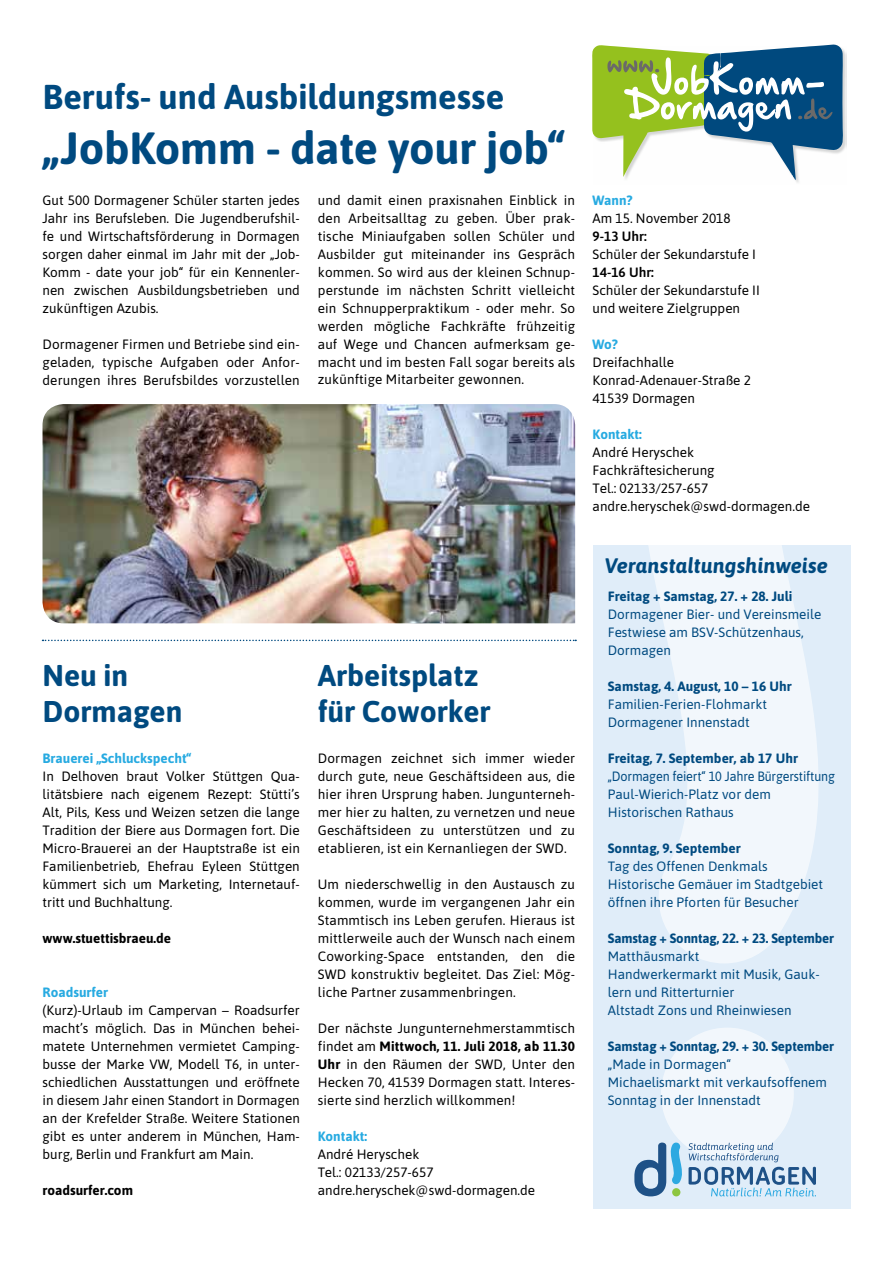
<style>
.page{position:relative;width:893px;height:1263px;background:#fff}
.page>*{position:absolute;margin:0;border:0;box-sizing:border-box;transform-origin:0 0}
.t1{font:700 45px "Asap";letter-spacing:-.005em;color:#004a80}
.t2{font:700 34.5px "Asap";color:#004a80}
.t3{font:700 30px/36px "Asap";color:#004a80}
.t4{font:italic 700 21px "Asap";letter-spacing:.005em;color:#004a80}
.t5{font:13.5px/18px "Asap";color:#000;text-align:justify}
.t6{font:13.5px/18px "Asap";color:#004a80}
.t7{font:700 13.5px "Asap";color:#004a80}
.t8{font:13.5px/18px "Asap";color:#004a80;scale:.93 1}
.t9{font:700 13.5px "Asap";color:#27aae1}
.t10{font:700 13.5px "Asap";color:#000}
.t11{font:600 13.5px "Asap";color:#000}
.s1{font-weight:700}
</style>
<div class="page">
<div style="left:593px;top:545px;width:257px;height:664px;background:#e0edf9"></div>
<svg style="left:637px;top:545px;width:183px;height:418px;fill:#f2f7fc"></svg>
<div style="left:661px;top:1027px;width:133px;height:133px;background:#f2f7fc;border-radius:50%"></div>
<svg style="left:634px;top:1142px;width:49px;height:54px;background:#87afcf"></svg>
<div style="left:672px;top:1188px;width:8px;height:8px;background:#8dc641;border-radius:50%"></div>
<svg style="left:689px;top:1143px;width:127px;height:53px;background:#b2cae0"></svg>
<img style="left:795px;top:51px;width:51px;height:132px">
<svg style="left:592px;top:44px;width:252px;height:136px"></svg>
<svg style="left:43px;top:640px;width:533px;height:1px"></svg>
<img style="left:43px;top:404px;width:532px;height:219px">
<h2 class="t2" style="left:43px;top:73px;width:463px">Berufs- und Ausbildungsmesse</h2>
<h1 class="t1" style="left:43px;top:116px;width:523px">„JobKomm - date your job“</h1>
<p class="t5" style="left:43px;top:190px;width:259px">Gut 500 Dormagener Schüler starten jedes Jahr ins Berufsleben. Die Jugendberufshil&shy;fe und Wirtschaftsförderung in Dormagen sorgen daher einmal im Jahr mit der „Job-Komm - date your job“ für ein Kennenler&shy;nen zwischen Ausbildungsbetrieben und zukünftigen Azubis.</p>
<p class="t5" style="left:43px;top:334px;width:259px">Dormagener Firmen und Betriebe sind ein&shy;geladen, typische Aufgaben oder Anfor&shy;derungen ihres Berufsbildes vorzustellen</p>
<p class="t5" style="left:318px;top:190px;width:259px">und damit einen praxisnahen Einblick in den Arbeitsalltag zu geben. Über prak&shy;tische Miniaufgaben sollen Schüler und Ausbilder gut miteinander ins Gespräch kommen. So wird aus der kleinen Schnup&shy;perstunde im nächsten Schritt vielleicht ein Schnupperpraktikum - oder mehr. So werden mögliche Fachkräfte frühzeitig auf Wege und Chancen aufmerksam ge&shy;macht und im besten Fall sogar bereits als zukünftige Mitarbeiter gewonnen.</p>
<h3 class="t3" style="left:43px;top:656px;width:141px">Neu in<br>Dormagen</h3>
<h3 class="t3" style="left:318px;top:656px;width:174px">Arbeitsplatz für Coworker</h3>
<p class="t9" style="left:43px;top:748px;width:150px">Brauerei „Schluckspecht“</p>
<p class="t5" style="left:43px;top:766px;width:259px">In Delhoven braut Volker Stüttgen Qua&shy;litätsbiere nach eigenem Rezept: Stütti’s Alt, Pils, Kess und Weizen setzen die lange Tradition der Biere aus Dormagen fort. Die Micro-Brauerei an der Hauptstraße ist ein Familienbetrieb, Ehefrau Eyleen Stüttgen kümmert sich um Marketing, Internetauf&shy;tritt und Buchhaltung.</p>
<p class="t10" style="left:43px;top:928px;width:130px">www.stuettisbraeu.de</p>
<p class="t9" style="left:43px;top:982px;width:67px">Roadsurfer</p>
<p class="t5" style="left:43px;top:1000px;width:259px">(Kurz)-Urlaub im Campervan – Roadsurfer macht’s möglich. Das in München behei&shy;matete Unternehmen vermietet Camping&shy;busse der Marke VW, Modell T6, in unter&shy;schiedlichen Ausstattungen und eröffnete in diesem Jahr einen Standort in Dormagen an der Krefelder Straße. Weitere Stationen gibt es unter anderem in München, Ham&shy;burg, Berlin und Frankfurt am Main.</p>
<p class="t10" style="left:43px;top:1180px;width:92px">roadsurfer.com</p>
<p class="t5" style="left:318px;top:748px;width:259px">Dormagen zeichnet sich immer wieder durch gute, neue Geschäftsideen aus, die hier ihren Ursprung haben. Jungunterneh&shy;mer hier zu halten, zu vernetzen und neue Geschäftsideen zu unterstützen und zu etablieren, ist ein Kernanliegen der SWD.</p>
<p class="t5" style="left:318px;top:874px;width:259px">Um niederschwellig in den Austausch zu kommen, wurde im vergangenen Jahr ein Stammtisch ins Leben gerufen. Hieraus ist mittlerweile auch der Wunsch nach einem Coworking-Space entstanden, den die SWD konstruktiv begleitet. Das Ziel: Mög&shy;liche Partner zusammenbringen.</p>
<p class="t5" style="left:318px;top:1018px;width:259px">Der nächste Jungunternehmerstammtisch findet am <span class="s1">Mittwoch, 11. Juli 2018, ab 11.30<br>Uhr</span> in den Räumen der SWD, Unter den Hecken 70, 41539 Dormagen statt. Interes&shy;sierte sind herzlich willkommen!</p>
<p class="t9" style="left:318px;top:1126px;width:51px">Kontakt:</p>
<p class="t5" style="left:318px;top:1144px;width:219px;text-align:left">André Heryschek<br>Tel.: 02133/257-657 andre.heryschek@swd-dormagen.de</p>
<p class="t9" style="left:593px;top:190px;width:41px">Wann?</p>
<p class="t5" style="left:593px;top:208px;width:140px">Am 15. November 2018</p>
<p class="t11" style="left:593px;top:226px;width:56px">9-13 Uhr:</p>
<p class="t5" style="left:593px;top:244px;width:165px">Schüler der Sekundarstufe I</p>
<p class="t11" style="left:593px;top:262px;width:63px">14-16 Uhr:</p>
<p class="t5" style="left:593px;top:280px;width:169px">Schüler der Sekundarstufe II und weitere Zielgruppen</p>
<p class="t9" style="left:593px;top:334px;width:27px">Wo?</p>
<p class="t5" style="left:593px;top:352px;width:160px;text-align:left">Dreifachhalle<br>Konrad-Adenauer-Straße 2<br>41539 Dormagen</p>
<p class="t9" style="left:593px;top:424px;width:51px">Kontakt:</p>
<p class="t5" style="left:593px;top:442px;width:219px;text-align:left">André Heryschek<br>Fachkräftesicherung<br>Tel.: 02133/257-657 andre.heryschek@swd-dormagen.de</p>
<h3 class="t4" style="left:605px;top:551px;width:225px">Veranstaltungshinweise</h3>
<p class="t7" style="left:608px;top:586px;width:186px">Freitag + Samstag, 27. + 28. Juli</p>
<p class="t6" style="left:608px;top:604px;width:215px">Dormagener Bier- und Vereinsmeile<br>Festwiese am BSV-Schützenhaus,<br>Dormagen</p>
<p class="t7" style="left:608px;top:676px;width:185px">Samstag, 4. August, 10 – 16 Uhr</p>
<p class="t6" style="left:608px;top:694px;width:161px">Familien-Ferien-Flohmarkt<br>Dormagener Innenstadt</p>
<p class="t7" style="left:608px;top:748px;width:192px">Freitag, 7. September, ab 17 Uhr</p>
<p class="t8" style="left:608px;top:766px;width:246px">„Dormagen feiert“ 10 Jahre Bürgerstiftung<br>Paul-Wierich-Platz vor dem<br>Historischen Rathaus</p>
<p class="t7" style="left:608px;top:838px;width:134px">Sonntag, 9. September</p>
<p class="t6" style="left:608px;top:856px;width:217px">Tag des Offenen Denkmals<br>Historische Gemäuer im Stadtgebiet öffnen ihre Pforten für Besucher</p>
<p class="t7" style="left:608px;top:928px;width:228px">Samstag + Sonntag, 22. + 23. September</p>
<p class="t6" style="left:608px;top:946px;width:213px">Matthäusmarkt<br>Handwerkermarkt mit Musik, Gauk&shy;lern und Ritterturnier<br>Altstadt Zons und Rheinwiesen</p>
<p class="t7" style="left:608px;top:1036px;width:228px">Samstag + Sonntag, 29. + 30. September</p>
<p class="t6" style="left:608px;top:1054px;width:221px">„Made in Dormagen“<br>Michaelismarkt mit verkaufsoffenem<br>Sonntag in der Innenstadt</p>
</div>
